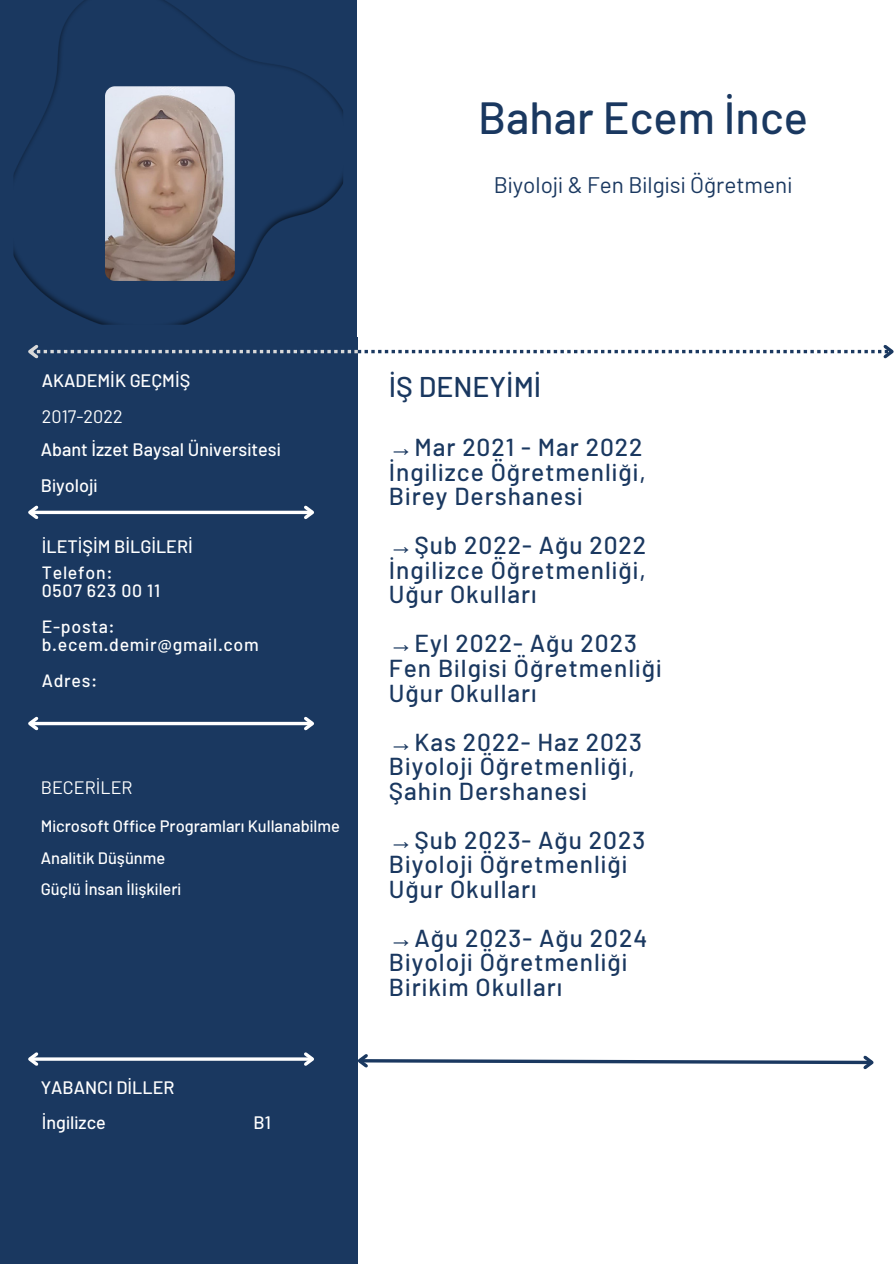
<style>
.page{position:relative;width:894px;height:1264px;background:#fff}
.page>*{position:absolute;margin:0;border:0;box-sizing:border-box;transform-origin:0 0}
.t1{font:500 45px "Barlow";color:#1a3860}
.t2{font:500 28.5px "Barlow";color:#1a3860}
.t3{font:500 24.45px/24.5px "Barlow";letter-spacing:.04em;color:#1a3860}
.t4{font:22.5px "Barlow";color:#1a3860}
.t5{font:500 18px/34.8px "Barlow";color:#fff}
.t6{font:18px "Barlow";color:#fff}
.t7{font:500 17.7px/18px "Barlow";letter-spacing:.04em;color:#fff}
.t8{font:500 16.5px/31.5px "Barlow";color:#fff}
.s1{font-family:"Liberation Serif";font-weight:400}
</style>
<div class="page">
<div style="left:0;top:337px;width:358px;height:926px;background:#1a3860"></div>
<div style="left:0;top:0;width:357px;height:337px;background:#1a3860"></div>
<svg style="left:41px;top:510px;width:260px;height:4px"></svg>
<svg style="left:28px;top:505px;width:13px;height:14px"></svg>
<svg style="left:301px;top:505px;width:13px;height:15px"></svg>
<svg style="left:41px;top:721px;width:260px;height:4px"></svg>
<svg style="left:28px;top:716px;width:13px;height:15px"></svg>
<svg style="left:301px;top:716px;width:13px;height:15px"></svg>
<hr style="left:30px;top:1057px;width:282px;height:3px;background:#fff">
<svg style="left:28px;top:1052px;width:13px;height:14px"></svg>
<svg style="left:301px;top:1052px;width:13px;height:14px"></svg>
<svg style="left:28px;top:344px;width:865px;height:15px"></svg>
<svg style="left:358px;top:1054px;width:516px;height:16px"></svg>
<img style="left:105px;top:86px;width:130px;height:195px;border-radius:10px">
<h1 class="t1" style="left:478px;top:89px;width:331px">Bahar Ecem İnce</h1>
<h4 class="t4" style="left:493px;top:170px;width:297px">Biyoloji &amp; Fen Bilgisi Öğretmeni</h4>
<p class="t5" style="left:42px;top:362px;width:150px">AKADEMİK GEÇMİŞ</p>
<h5 class="t6" style="left:42px;top:405px;width:82px">2017-2022</h5>
<p class="t5" style="left:41px;top:432px;width:239px">Abant İzzet Baysal Üniversitesi</p>
<p class="t5" style="left:41px;top:468px;width:56px">Biyoloji</p>
<h5 class="t5" style="left:42px;top:528px;width:152px">İLETİŞİM BİLGİLERİ</h5>
<p class="t7" style="left:42px;top:563px;width:72px">Telefon:</p>
<p class="t7" style="left:42px;top:581px;width:120px">0507 623 00 11</p>
<p class="t7" style="left:42px;top:617px;width:218px">E-posta: b.ecem.demir@gmail.com</p>
<p class="t7" style="left:42px;top:671px;width:57px">Adres:</p>
<p class="t6" style="left:41px;top:776px;width:93px">BECERİLER</p>
<p class="t8" style="left:41px;top:810px;width:300px">Microsoft Office Programları Kullanabilme<br>Analitik Düşünme<br>Güçlü İnsan İlişkileri</p>
<p class="t5" style="left:41px;top:1069px;width:135px">YABANCI DİLLER<br>İngilizce</p>
<h6 class="t5" style="left:253px;top:1104px;width:19px">B1</h6>
<h2 class="t2" style="left:389px;top:368px;width:154px">İŞ DENEYİMİ</h2>
<h3 class="t3" style="left:389px;top:434px;width:258px"><span class="s1">→</span>Mar 2021 - Mar 2022<br>İngilizce Öğretmenliği,<br>Birey Dershanesi</h3>
<h3 class="t3" style="left:389px;top:532px;width:259px"><span class="s1">→</span>Şub 2022- Ağu 2022<br>İngilizce Öğretmenliği,</h3>
<h3 class="t3" style="left:389px;top:581px;width:149px">Uğur Okulları</h3>
<h3 class="t3" style="left:389px;top:630px;width:271px"><span class="s1">→</span>Eyl 2022- Ağu 2023<br>Fen Bilgisi Öğretmenliği<br>Uğur Okulları</h3>
<h3 class="t3" style="left:389px;top:728px;width:254px"><span class="s1">→</span>Kas 2022- Haz 2023<br>Biyoloji Öğretmenliği,<br>Şahin Dershanesi</h3>
<h3 class="t3" style="left:389px;top:826px;width:258px"><span class="s1">→</span>Şub 2023- Ağu 2023<br>Biyoloji Öğretmenliği<br>Uğur Okulları</h3>
<h3 class="t3" style="left:389px;top:924px;width:260px"><span class="s1">→</span>Ağu 2023- Ağu 2024<br>Biyoloji Öğretmenliği<br>Birikim Okulları</h3>
</div>
